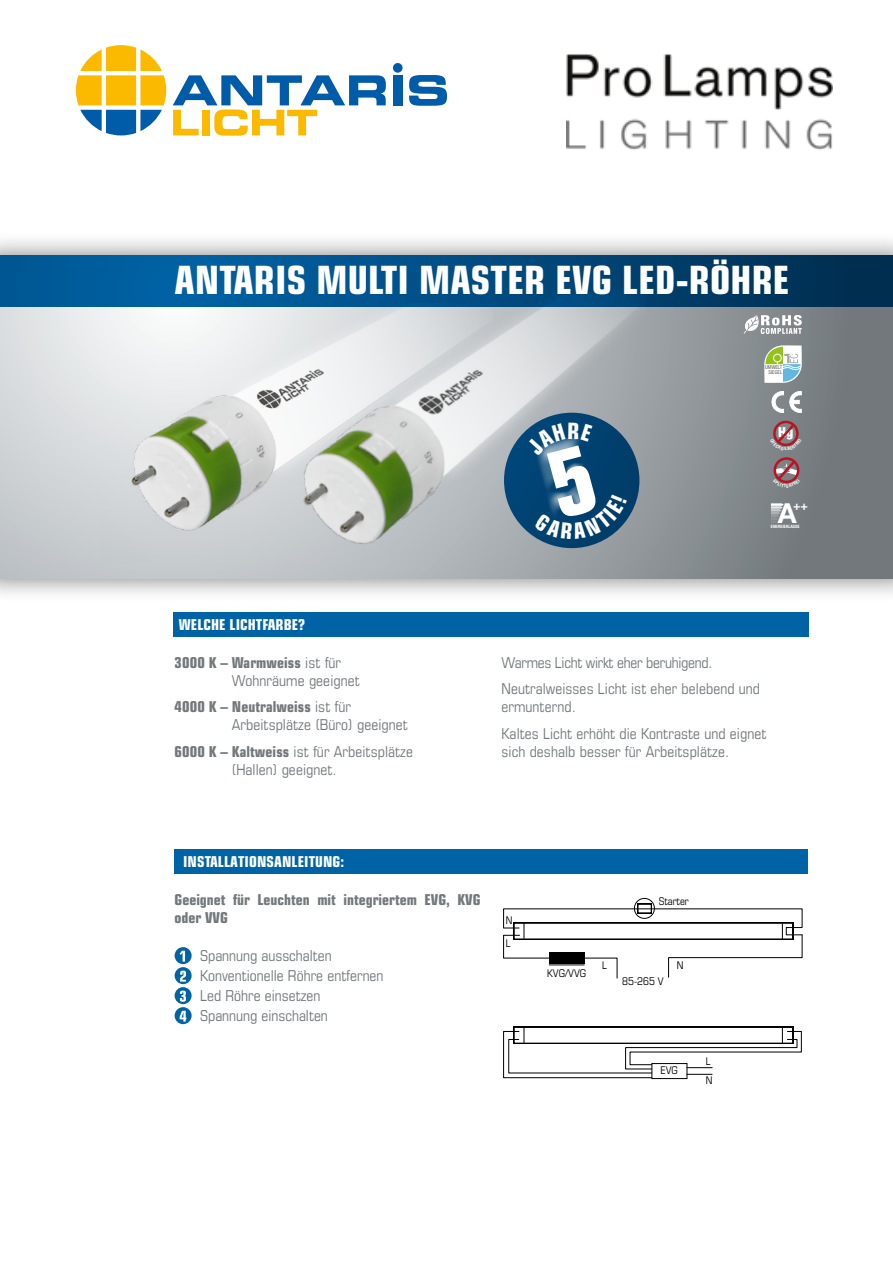
<style>
.page{position:relative;width:893px;height:1263px;background:#fff}
.page>*{position:absolute;margin:0;border:0;box-sizing:border-box;transform-origin:0 0}
.t1{font:700 condensed 39px "Eurostile LTCE";letter-spacing:.005em;color:#fff}
.t2{font:700 27.6px "Helvetica Neue CELT";color:#fff}
.t3{font:condensed 15px/18px "Eurostile LTCE";letter-spacing:.005em;color:#72787b}
.t4{font:700 condensed 15px/18px "Eurostile LTCE";color:#72787b}
.t5{font:700 condensed 15px "Eurostile LTCE";letter-spacing:.005em;color:#fff}
.t6{font:900 condensed 13.8px "Helvetica Neue LTCE";color:#fff}
.t7{font:700 12.45px "Helvetica Neue CELT";color:#fff}
.t8{font:condensed 10.65px/22.8px "Eurostile LTCE";color:#000}
.t9{font:condensed 5.4px/4.9px "Helvetica Neue";color:#626261;text-align:right}
.t10{font:700 condensed 4.5px "Helvetica Neue LTCE";color:#fff}
.s1{font-weight:700}
</style>
<div class="page">
<svg style="left:76px;top:45px;width:90px;height:90px"></svg>
<div style="left:393px;top:75px;width:9px;height:30px;background:#005ba9"></div>
<svg style="left:409px;top:75px;width:38px;height:31px"></svg>
<svg style="left:173px;top:75px;width:213px;height:61px"></svg>
<div style="left:393px;top:63px;width:10px;height:10px;background:#005ba9;border-radius:50%"></div>
<div style="left:0;top:231px;width:893px;height:372px;background:#000;opacity:.5"></div>
<svg style="left:0;top:306px;width:893px;height:273px;background:#9ba0a4"></svg>
<div style="left:175px;top:850px;width:633px;height:24px;background:#0063a6"></div>
<div style="left:174px;top:612px;width:635px;height:24px;background:#0063a6"></div>
<svg style="left:771px;top:391px;width:30px;height:21px"></svg>
<svg style="left:764px;top:345px;width:38px;height:38px"></svg>
<div style="left:774px;top:457px;width:25px;height:26px;border:2px solid #be111f;border-radius:50%"></div>
<svg style="left:771px;top:503px;width:13px;height:20px"></svg>
<svg style="left:743px;top:315px;width:59px;height:19px"></svg>
<img style="left:102px;top:306px;width:153px;height:256px">
<img style="left:255px;top:306px;width:417px;height:279px">
<svg style="left:0;top:255px;width:893px;height:51px;background:#004b80"></svg>
<svg style="left:175px;top:947px;width:17px;height:17px"></svg>
<svg style="left:180px;top:951px;width:5px;height:10px"></svg>
<div style="left:175px;top:967px;width:17px;height:17px;background:#0063a6;border-radius:50%"></div>
<svg style="left:180px;top:970px;width:6px;height:11px"></svg>
<div style="left:175px;top:987px;width:17px;height:17px;background:#0063a6;border-radius:50%"></div>
<svg style="left:180px;top:990px;width:6px;height:12px"></svg>
<svg style="left:175px;top:1007px;width:17px;height:17px"></svg>
<svg style="left:180px;top:1011px;width:6px;height:10px"></svg>
<svg style="left:503px;top:898px;width:300px;height:81px"></svg>
<svg style="left:503px;top:1027px;width:299px;height:52px"></svg>
<svg style="left:504px;top:413px;width:135px;height:135px;background:#014372"></svg>
<img style="left:567px;top:54px;width:265px;height:96px">
<svg style="left:770px;top:421px;width:32px;height:29px"></svg>
<svg style="left:773px;top:458px;width:27px;height:29px"></svg>
<svg style="left:526px;top:423px;width:101px;height:116px;background:#114d78"></svg>
<h1 class="t1" style="left:174px;top:256px;width:617px">ANTARIS MULTI MASTER EVG LED-RÖHRE</h1>
<p class="t9" style="left:765px;top:365px;width:19px">UMWELT<br>SIEGEL</p>
<p class="t6" style="left:778px;top:424px;width:17px">Hg</p>
<h2 class="t2" style="left:778px;top:496px;width:20px">A</h2>
<p class="t7" style="left:793px;top:498px;width:16px">++</p>
<p class="t10" style="left:771px;top:523px;width:30px">ENERGIEKLASSE</p>
<p class="t5" style="left:179px;top:615px;width:127px">WELCHE LICHTFARBE?</p>
<p class="t3" style="left:232px;top:653px;width:129px;text-indent:-57px"><span class="s1">3000 K – Warmweiss</span> ist für<br>Wohnräume geeignet</p>
<p class="t3" style="left:232px;top:698px;width:177px;text-indent:-57px"><span class="s1">4000 K – Neutralweiss</span> ist für<br>Arbeitsplätze (Büro) geeignet</p>
<p class="t3" style="left:232px;top:742px;width:183px;text-indent:-57px"><span class="s1">6000 K – Kaltweiss</span> ist für Arbeitsplätze (Hallen) geeignet.</p>
<p class="t3" style="left:501px;top:649px;width:260px;line-height:26.5px">Warmes Licht wirkt eher beruhigend.<br>Neutralweisses Licht ist eher belebend und</p>
<p class="t3" style="left:501px;top:693px;width:266px;line-height:26.5px">ermunternd.<br>Kaltes Licht erhöht die Kontraste und eignet</p>
<p class="t3" style="left:501px;top:742px;width:229px">sich deshalb besser für Arbeitsplätze.</p>
<p class="t5" style="left:183px;top:853px;width:163px">INSTALLATIONSANLEITUNG:</p>
<p class="t4" style="left:175px;top:891px;width:307px">Geeignet für Leuchten mit integriertem EVG, KVG oder VVG</p>
<p class="t3" style="left:200px;top:945px;width:185px;line-height:20px">Spannung ausschalten<br>Konventionelle Röhre entfernen<br>Led Röhre einsetzen<br>Spannung einschalten</p>
<p class="t8" style="left:506px;top:908px;width:8px">N<br>L</p>
<p class="t8" style="left:659px;top:890px;width:32px">Starter</p>
<p class="t8" style="left:547px;top:962px;width:41px">KVG/VVG</p>
<p class="t8" style="left:602px;top:953px;width:6px">L</p>
<p class="t8" style="left:677px;top:953px;width:8px">N</p>
<p class="t8" style="left:622px;top:970px;width:43px">85-265 V</p>
<p class="t8" style="left:660px;top:1059px;width:19px">EVG</p>
<p class="t8" style="left:706px;top:1052px;width:8px;line-height:18.8px">L<br>N</p>
</div>
